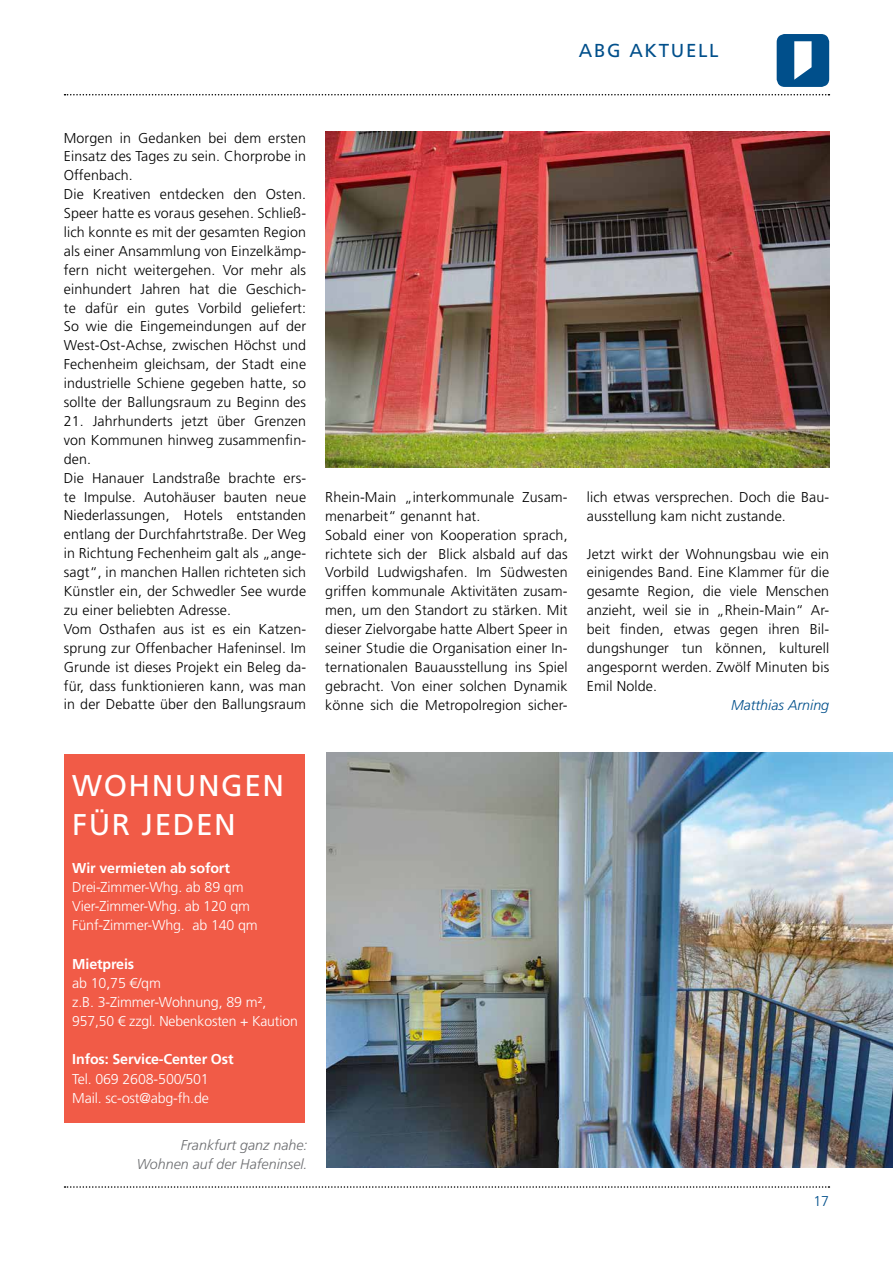
<style>
.page{position:relative;width:893px;height:1263px;background:#fff}
.page>*{position:absolute;margin:0;border:0;box-sizing:border-box;transform-origin:0 0}
.t1{font:30px/38.2px "Frutiger LT Std";letter-spacing:.05em;color:#fff}
.t2{font:18.75px "Frutiger LT Std";letter-spacing:.09em;color:#004f8b}
.t3{font:300 14.25px/18.9px "Frutiger LT Std";letter-spacing:.01em;color:#000}
.t4{font:300 14.25px/19.2px "Frutiger LT Std";letter-spacing:-.01em;color:#fff}
.t5{font:700 14.25px "Frutiger LT Std";letter-spacing:-.01em;color:#fff}
.t6{font:italic 300 14.25px/18.9px "Frutiger LT Std";color:#6d6e71;text-align:right}
.t7{font:italic 300 14.25px "Frutiger LT Std";color:#004f8b}
.t8{font:300 14.25px "Frutiger LT Std";color:#004f8b}
</style>
<div class="page">
<svg style="left:65px;top:1186px;width:764px;height:2px"></svg>
<svg style="left:65px;top:94px;width:764px;height:1px"></svg>
<div style="left:777px;top:34px;width:52px;height:53px;background:#004f8b;border-radius:8px"></div>
<svg style="left:794px;top:41px;width:18px;height:39px"></svg>
<img style="left:326px;top:753px;width:567px;height:414px">
<img style="left:325px;top:132px;width:504px;height:336px">
<div style="left:65px;top:754px;width:240px;height:369px;background:#f15b47"></div>
<h2 class="t2" style="left:579px;top:39px;width:141px">ABG AKTUELL</h2>
<p class="t3" style="left:64px;top:128px;width:244px">Morgen in Gedanken bei dem ersten Einsatz des Tages zu sein. Chorprobe in Offenbach.<br>Die Kreativen entdecken den Osten.<br>Speer hatte es voraus gesehen. Schließ&shy;lich konnte es mit der gesamten Region als einer Ansammlung von Einzelkämp&shy;fern nicht weitergehen. Vor mehr als einhundert Jahren hat die Geschich&shy;te dafür ein gutes Vorbild geliefert:<br>So wie die Eingemeindungen auf der West-Ost-Achse, zwischen Höchst und Fechenheim gleichsam, der Stadt eine industrielle Schiene gegeben hatte, so sollte der Ballungsraum zu Beginn des</p>
<p class="t3" style="left:64px;top:412px;width:244px">21. Jahrhunderts jetzt über Grenzen von Kommunen hinweg zusammenfin&shy;den.<br>Die Hanauer Landstraße brachte ers&shy;te Impulse. Autohäuser bauten neue Niederlassungen, Hotels entstanden entlang der Durchfahrtstraße. Der Weg in Richtung Fechenheim galt als „ange&shy;sagt“, in manchen Hallen richteten sich Künstler ein, der Schwedler See wurde zu einer beliebten Adresse.<br>Vom Osthafen aus ist es ein Katzen&shy;sprung zur Offenbacher Hafeninsel. Im Grunde ist dieses Projekt ein Beleg da&shy;für, dass funktionieren kann, was man in der Debatte über den Ballungsraum</p>
<p class="t3" style="left:325px;top:488px;width:244px">Rhein-Main „interkommunale Zusam&shy;menarbeit“ genannt hat.<br>Sobald einer von Kooperation sprach, richtete sich der Blick alsbald auf das Vorbild Ludwigshafen. Im Südwesten griffen kommunale Aktivitäten zusam&shy;men, um den Standort zu stärken. Mit dieser Zielvorgabe hatte Albert Speer in seiner Studie die Organisation einer In&shy;ternationalen Bauausstellung ins Spiel gebracht. Von einer solchen Dynamik könne sich die Metropolregion sicher-</p>
<p class="t3" style="left:587px;top:488px;width:244px">lich etwas versprechen. Doch die Bau&shy;ausstellung kam nicht zustande.</p>
<p class="t3" style="left:587px;top:544px;width:244px;text-align:justify">Jetzt wirkt der Wohnungsbau wie ein einigendes Band. Eine Klammer für die gesamte Region, die viele Menschen anzieht, weil sie in „Rhein-Main“ Ar&shy;beit finden, etwas gegen ihren Bil&shy;dungshunger tun können, kulturell angespornt werden. Zwölf Minuten bis Emil Nolde.</p>
<p class="t7" style="left:731px;top:697px;width:100px">Matthias Arning</p>
<h1 class="t1" style="left:72px;top:767px;width:213px">WOHNUNGEN<br>FÜR JEDEN</h1>
<p class="t5" style="left:72px;top:860px;width:159px">Wir vermieten ab sofort</p>
<p class="t4" style="left:72px;top:878px;width:187px">Drei-Zimmer-Whg. ab 89 qm<br>Vier-Zimmer-Whg. ab 120 qm<br>Fünf-Zimmer-Whg. ab 140 qm</p>
<p class="t5" style="left:72px;top:955px;width:63px">Mietpreis</p>
<p class="t4" style="left:72px;top:973px;width:227px">ab 10,75 €/qm<br>z.B. 3-Zimmer-Wohnung, 89 m²,<br>957,50 € zzgl. Nebenkosten + Kaution</p>
<p class="t5" style="left:72px;top:1051px;width:163px">Infos: Service-Center Ost</p>
<p class="t4" style="left:72px;top:1069px;width:138px">Tel. 069 2608-500/501<br>Mail. sc-ost@abg-fh.de</p>
<p class="t6" style="left:137px;top:1136px;width:172px">Frankfurt ganz nahe:<br>Wohnen auf der Hafeninsel.</p>
<p class="t8" style="left:813px;top:1193px;width:17px">17</p>
</div>
